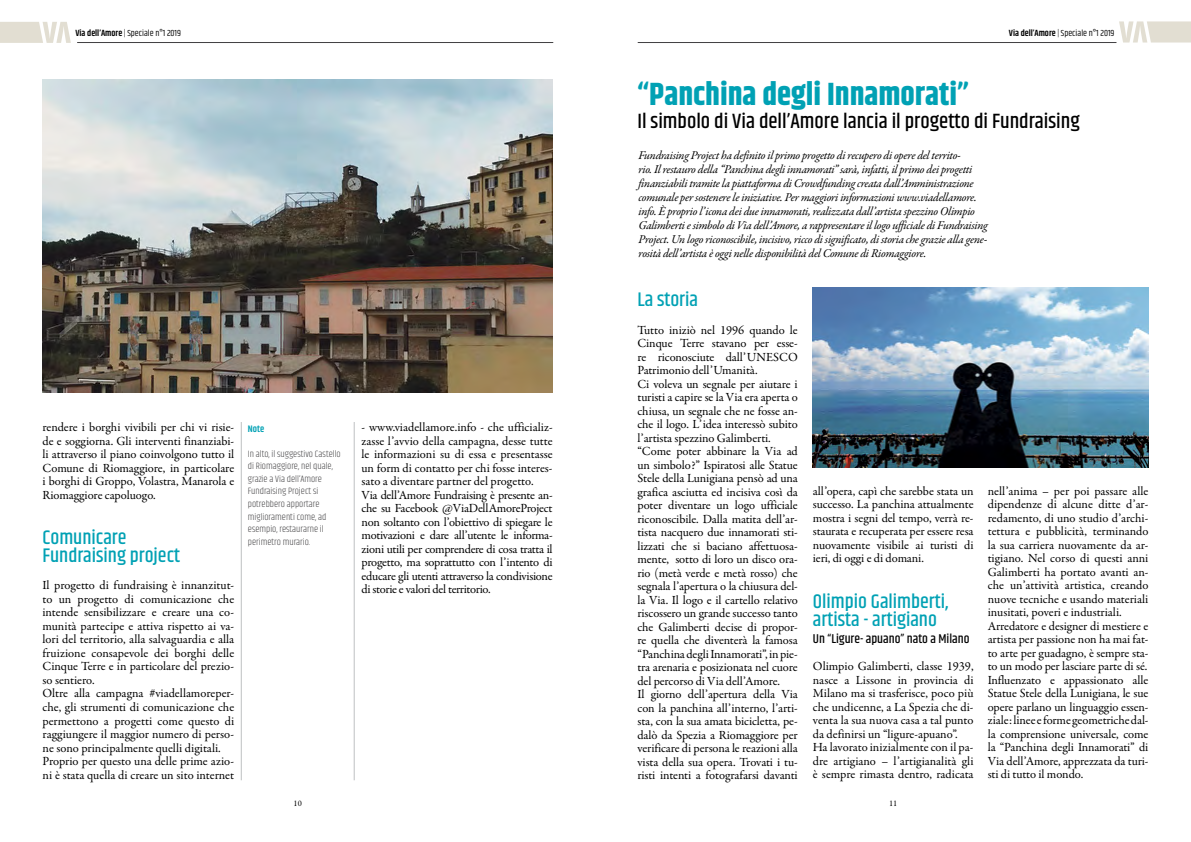
<style>
.page{position:relative;width:1191px;height:842px;background:#fff}
.page>*{position:absolute;margin:0;border:0;box-sizing:border-box;transform-origin:0 0}
.t1{font:700 32px "Khand";color:#00a1b4}
.t2{font:500 21px "Khand";color:#000}
.t3{font:500 20px/18px "Khand";color:#00a1b4}
.t4{font:500 13px "Khand";color:#000}
.t5{font:12.5px/13.5px "Garamond Premr Pro";letter-spacing:-.01em;color:#000}
.t6{font:italic 12px/14px "Garamond Premr Pro";letter-spacing:-.025em;color:#000}
.t7{font:300 9.5px/12.5px "Khand";color:#414042}
.t8{font:600 9.5px "Khand";color:#00a1b4}
.t9{font:9px "Khand";color:#000}
.t10{font:8.5px "Garamond Premr Pro";color:#000}
.s1{font-weight:600}
.s2{font-weight:300}
</style>
<div class="page">
<svg style="left:0;top:22px;width:71px;height:21px"></svg>
<hr style="left:77px;top:42px;width:476px;height:1px;background:#414042">
<hr style="left:638px;top:42px;width:478px;height:1px;background:#414042">
<svg style="left:1119px;top:21px;width:72px;height:22px"></svg>
<hr style="left:354px;top:422px;width:1px;height:358px;background:#bec0c2">
<hr style="left:241px;top:422px;width:1px;height:358px;background:#bec0c2">
<img style="left:42px;top:79px;width:510px;height:314px">
<img style="left:813px;top:288px;width:335px;height:180px">
<p class="t9" style="left:75px;top:27px;width:107px"><span class="s1">Via dell’Amore</span> <span class="s2">|</span> Speciale n°1 2019</p>
<p class="t9" style="left:1009px;top:27px;width:107px"><span class="s1">Via dell’Amore</span> <span class="s2">|</span> Speciale n°1 2019</p>
<p class="t5" style="left:43px;top:421px;width:193px;text-align:justify">rendere i borghi vivibili per chi vi risie&shy;de e soggiorna. Gli interventi finanziabi&shy;li attraverso il piano coinvolgono tutto il Comune di Riomaggiore, in particolare i borghi di Groppo, Volastra, Manarola e Riomaggiore capoluogo.</p>
<h3 class="t3" style="left:43px;top:529px;width:139px">Comunicare<br>Fundraising project</h3>
<p class="t5" style="left:43px;top:579px;width:193px">Il progetto di fundraising è innanzitut&shy;to un progetto di comunicazione che intende sensibilizzare e creare una co&shy;munità partecipe e attiva rispetto ai va&shy;lori del territorio, alla salvaguardia e alla fruizione consapevole dei borghi delle Cinque Terre e in particolare del prezio&shy;so sentiero.<br>Oltre alla campagna #viadellamoreper&shy;che, gli strumenti di comunicazione che permettono a progetti come questo di raggiungere il maggior numero di perso&shy;ne sono principalmente quelli digitali.<br>Proprio per questo una delle prime azio&shy;ni è stata quella di creare un sito internet</p>
<p class="t8" style="left:248px;top:422px;width:18px">Note</p>
<p class="t7" style="left:248px;top:448px;width:94px">In alto, il suggestivo Castello di Riomaggiore, nel quale, grazie a Via dell’Amore<br>Fundraising Project si potrebbero apportare miglioramenti come, ad esempio, restaurarne il perimetro murario.</p>
<p class="t5" style="left:361px;top:421px;width:193px">- www.viadellamore.info - che ufficializ&shy;zasse l’avvio della campagna, desse tutte le informazioni su di essa e presentasse un form di contatto per chi fosse interes&shy;sato a diventare partner del progetto.<br>Via dell’Amore Fundraising è presente an&shy;che su Facebook @ViaDellAmoreProject non soltanto con l’obiettivo di spiegare le motivazioni e dare all’utente le informa&shy;zioni utili per comprendere di cosa tratta il progetto, ma soprattutto con l’intento di educare gli utenti attraverso la condivisione di storie e valori del territorio.</p>
<h1 class="t1" style="left:637px;top:71px;width:333px">“Panchina degli Innamorati”</h1>
<h2 class="t2" style="left:637px;top:108px;width:444px">Il simbolo di Via dell’Amore lancia il progetto di Fundraising</h2>
<p class="t6" style="left:638px;top:149px;width:351px">Fundraising Project ha definito il primo progetto di recupero di opere del territo-<br>rio. Il restauro della “Panchina degli innamorati” sarà, infatti, il primo dei progetti finanziabili tramite la piattaforma di Crowdfunding creata dall’Amministrazione comunale per sostenere le iniziative. Per maggiori informazioni www.viadellamore. info. È proprio l’icona dei due innamorati, realizzata dall’artista spezzino Olimpio Galimberti e simbolo di Via dell’Amore, a rappresentare il logo ufficiale di Fundraising Project. Un logo riconoscibile, incisivo, ricco di significato, di storia che grazie alla gene&shy;rosità dell’artista è oggi nelle disponibilità del Comune di Riomaggiore.</p>
<h3 class="t3" style="left:637px;top:291px;width:62px">La storia</h3>
<p class="t5" style="left:637px;top:323px;width:162px">Tutto iniziò nel 1996 quando le Cinque Terre stavano per esse&shy;re riconosciute dall’UNESCO Patrimonio dell’Umanità.<br>Ci voleva un segnale per aiutare i turisti a capire se la Via era aperta o chiusa, un segnale che ne fosse an&shy;che il logo. L’idea interessò subito l’artista spezzino Galimberti. “Come poter abbinare la Via ad un simbolo?” Ispiratosi alle Statue Stele della Lunigiana pensò ad una grafica asciutta ed incisiva così da poter diventare un logo ufficiale riconoscibile. Dalla matita dell’ar&shy;tista nacquero due innamorati sti&shy;lizzati che si baciano affettuosa&shy;mente, sotto di loro un disco ora&shy;rio (metà verde e metà rosso) che segnala l’apertura o la chiusura del&shy;la Via. Il logo e il cartello relativo riscossero un grande successo tanto che Galimberti decise di propor&shy;re quella che diventerà la famosa “Panchina degli Innamorati”, in pie&shy;tra arenaria e posizionata nel cuore del percorso di Via dell’Amore.<br>Il giorno dell’apertura della Via con la panchina all’interno, l’arti&shy;sta, con la sua amata bicicletta, pe&shy;dalò da Spezia a Riomaggiore per verificare di persona le reazioni alla vista della sua opera. Trovati i tu&shy;risti intenti a fotografarsi davanti</p>
<p class="t5" style="left:813px;top:484px;width:162px;text-align:justify">all’opera, capì che sarebbe stata un successo. La panchina attualmente mostra i segni del tempo, verrà re&shy;staurata e recuperata per essere resa nuovamente visibile ai turisti di ieri, di oggi e di domani.</p>
<h3 class="t3" style="left:813px;top:594px;width:137px">Olimpio Galimberti, artista - artigiano</h3>
<p class="t4" style="left:813px;top:630px;width:158px">Un “Ligure- apuano” nato a Milano</p>
<p class="t5" style="left:813px;top:660px;width:162px">Olimpio Galimberti, classe 1939, nasce a Lissone in provincia di Milano ma si trasferisce, poco più che undicenne, a La Spezia che di&shy;venta la sua nuova casa a tal punto da definirsi un “ligure-apuano”.<br>Ha lavorato inizialmente con il pa&shy;dre artigiano – l’artigianalità gli è sempre rimasta dentro, radicata</p>
<p class="t5" style="left:987px;top:484px;width:162px">nell’anima – per poi passare alle dipendenze di alcune ditte d’ar&shy;redamento, di uno studio d’archi&shy;tettura e pubblicità, terminando la sua carriera nuovamente da ar&shy;tigiano. Nel corso di questi anni Galimberti ha portato avanti an&shy;che un’attività artistica, creando nuove tecniche e usando materiali inusitati, poveri e industriali.<br>Arredatore e designer di mestiere e artista per passione non ha mai fat&shy;to arte per guadagno, è sempre sta&shy;to un modo per lasciare parte di sé.<br>Influenzato e appassionato alle Statue Stele della Lunigiana, le sue opere parlano un linguaggio essen&shy;ziale: linee e forme geometriche dal&shy;la comprensione universale, come la “Panchina degli Innamorati” di Via dell’Amore, apprezzata da turi&shy;sti di tutto il mondo.</p>
<p class="t10" style="left:294px;top:798px;width:10px">10</p>
<p class="t10" style="left:889px;top:798px;width:10px">11</p>
</div>
